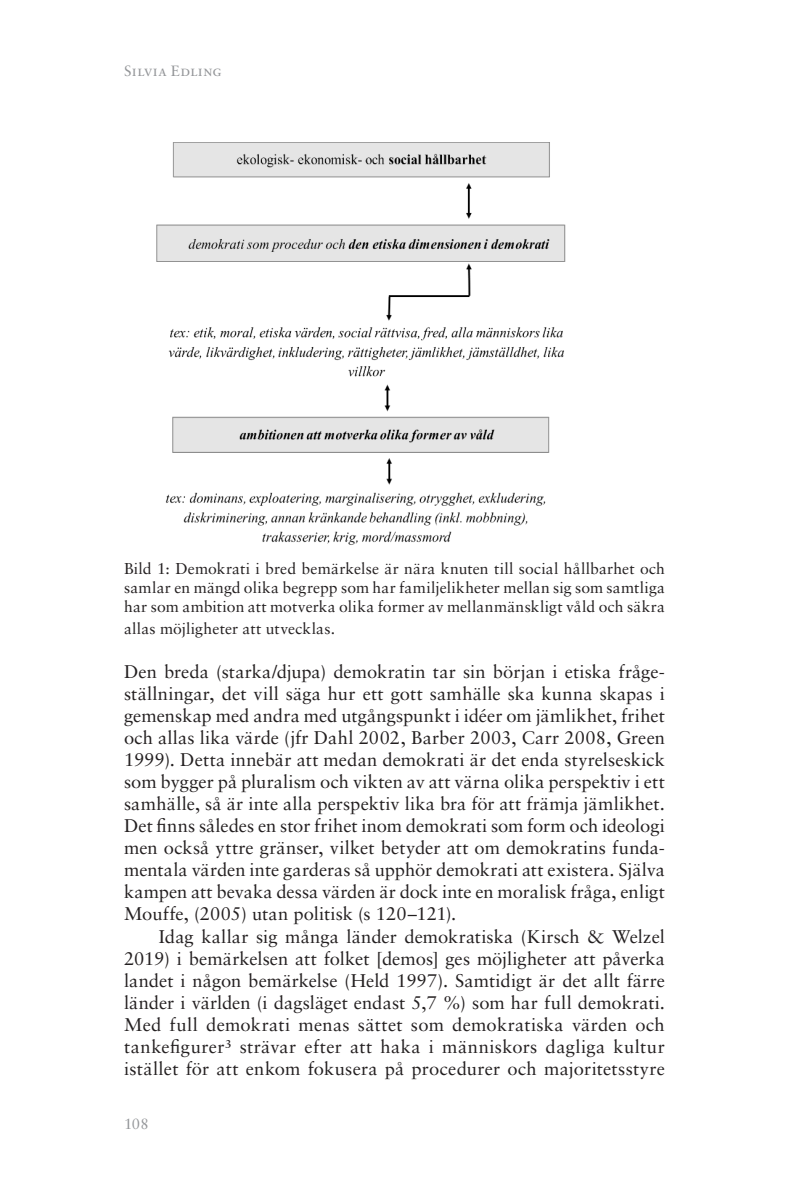
<style>
.page{position:relative;width:799px;height:1186px;background:#fff}
.page>*{position:absolute;margin:0;border:0;box-sizing:border-box;transform-origin:0 0}
.Brödtext_första_rade{font:18.38px/22.1px "Sabon LT Std";letter-spacing:.005em;color:#231f20;text-align:justify}
.Brödtext{font:18.38px/22.1px "Sabon LT Std";letter-spacing:.015em;color:#231f20;text-align:justify}
.Brödtext_första_rade-2{font:15.75px/18.9px "Sabon LT Std";letter-spacing:.02em;color:#231f20;text-align:justify}
.t1{font:14.88px "Sabon LT Std";letter-spacing:.015em;color:#939598}
</style>
<div class="page">
<img style="left:156px;top:143px;width:410px;height:402px">
<p class="t1" style="left:124px;top:62px;width:99px">Silvia Edling</p>
<p class="Brödtext_första_rade-2" style="left:124px;top:559px;width:542px">Bild 1: Demokrati i bred bemärkelse är nära knuten till social hållbarhet och samlar en mängd olika begrepp som har familjelikheter mellan sig som samtliga har som ambition att motverka olika former av mellanmänskligt våld och säkra</p>
<p class="Brödtext_första_rade-2" style="left:124px;top:618px;width:212px">allas möjligheter att utvecklas.</p>
<p class="Brödtext_första_rade" style="left:124px;top:660px;width:542px">Den breda (starka/djupa) demokratin tar sin början i etiska fråge&shy;ställningar, det vill säga hur ett gott samhälle ska kunna skapas i gemenskap med andra med utgångspunkt i idéer om jämlikhet, frihet och allas lika värde (jfr Dahl 2002, Barber 2003, Carr 2008, Green 1999). Detta innebär att medan demokrati är det enda styrelseskick som bygger på pluralism och vikten av att värna olika perspektiv i ett samhälle, så är inte alla perspektiv lika bra för att främja jämlikhet.<br>Det finns således en stor frihet inom demokrati som form och ideologi men också yttre gränser, vilket betyder att om demokratins funda&shy;mentala värden inte garderas så upphör demokrati att existera. Själva kampen att bevaka dessa värden är dock inte en moralisk fråga, enligt Mouffe, (2005) utan politisk (s 120–121).</p>
<p class="Brödtext" style="left:124px;top:925px;width:542px;text-indent:35px">Idag kallar sig många länder demokratiska (Kirsch &amp; Welzel 2019) i bemärkelsen att folket [demos] ges möjligheter att påverka landet i någon bemärkelse (Held 1997). Samtidigt är det allt färre länder i världen (i dagsläget endast 5,7 %) som har full demokrati.<br>Med full demokrati menas sättet som demokratiska värden och tankefigurer³ strävar efter att haka i människors dagliga kultur istället för att enkom fokusera på procedurer och majoritetsstyre</p>
<p class="t1" style="left:124px;top:1115px;width:26px">108</p>
</div>
